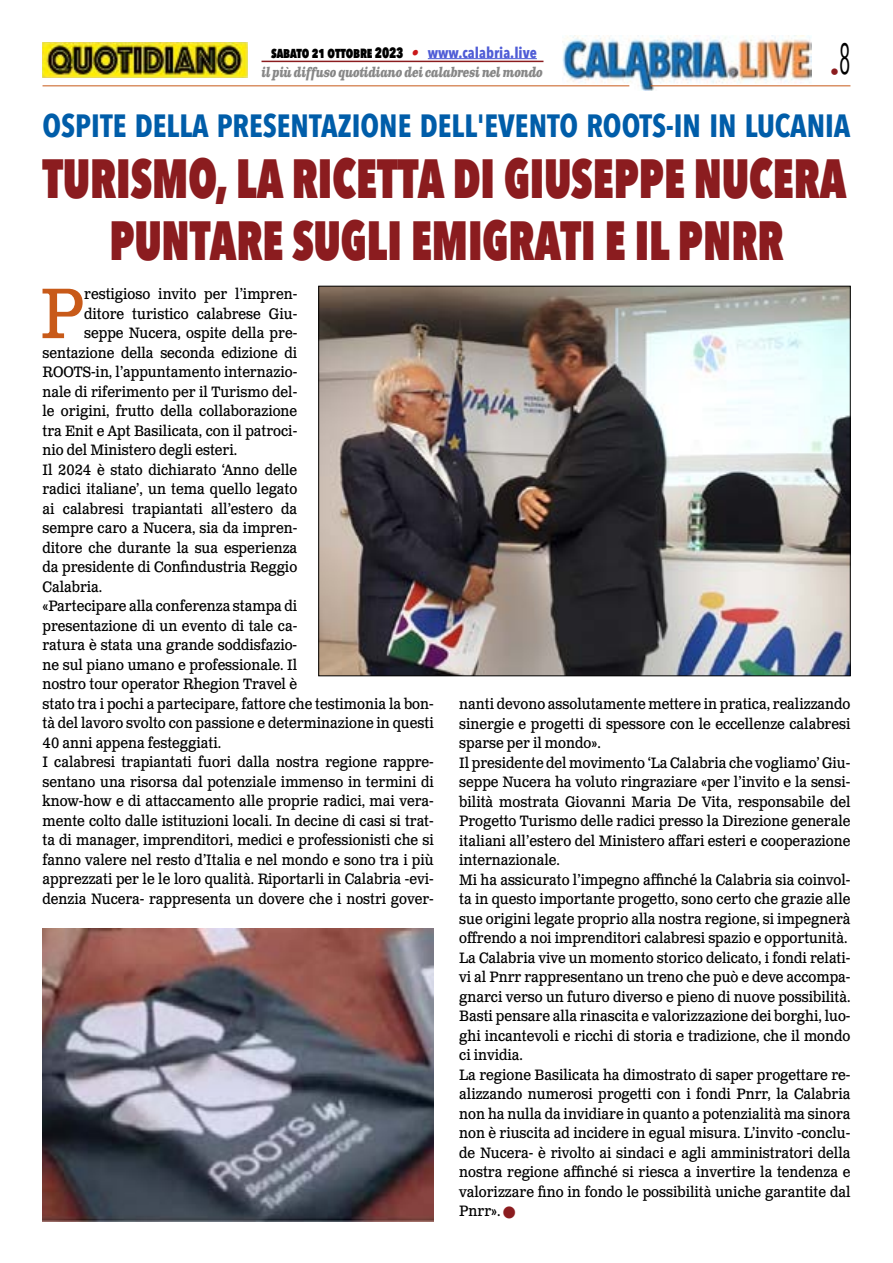
<style>
.page{position:relative;width:893px;height:1263px;background:#fff}
.page>*{position:absolute;margin:0;border:0;box-sizing:border-box;transform-origin:0 0}
.t1{font:71.25px "Clarendon Text Pro";color:#c85a19;scale:.9 1}
.t2{font:800 55.05px/61.5px "Avenir Next Condensed";color:#8b1c1f;text-align:center;scale:.81 1}
.t3{font:700 32.1px "Avenir Next Condensed";color:#005da9;scale:.95 1}
.t4{font:18px "Avenir Next Condensed";color:#8b1c1f}
.t5{font:15px/19.5px "Clarendon Text Pro";color:#000;scale:.9 1}
.t6{font:800 15px "Avenir Next Condensed";letter-spacing:-.01em;color:#000;scale:.86 1}
.t7{font:italic 700 13.5px "Clarendon Text Pro";letter-spacing:-.05em;color:#878787;scale:.79 1}
.s1{font-family:"Clarendon Text Pro";font-weight:700;font-style:italic;color:#ca181a}
.s2{font-weight:700;color:#4f5cd6}
.s3{color:#8b1c1f}
</style>
<div class="page">
<img style="left:563px;top:36px;width:248px;height:54px">
<hr style="left:43px;top:85px;width:586px;height:1px;background:#c85a19">
<hr style="left:651px;top:85px;width:199px;height:1px;background:#c85a19">
<hr style="left:428px;top:58px;width:109px;height:1px;background:#4f5cd6">
<hr style="left:261px;top:61px;width:282px;height:1px;background:#8b1c1f">
<img style="left:43px;top:43px;width:204px;height:34px">
<img style="left:320px;top:288px;width:528px;height:386px">
<img style="left:43px;top:928px;width:391px;height:293px">
<p class="t6" style="left:271px;top:43px;width:311px">sabato 21 ottobre 2023 <span class="s1">•</span> <span class="s2">www.calabria.live</span></p>
<p class="t7" style="left:261px;top:64px;width:358px">il più diffuso quotidiano dei calabresi nel mondo</p>
<p class="t4" style="left:830px;top:57px;width:22px">•<sup>8</sup></p>
<h3 class="t3" style="left:43px;top:106px;width:852px">OSPITE DELLA PRESENTAZIONE DELL'EVENTO ROOTS-IN IN LUCANIA</h3>
<h2 class="t2" style="left:43px;top:147px;width:994px">TURISMO, LA RICETTA DI GIUSEPPE NUCERA<br>PUNTARE SUGLI EMIGRATI E IL PNRR</h2>
<h1 class="t1" style="left:40px;top:270px;width:51px">P</h1>
<p class="t5" style="left:84px;top:285px;width:238px">restigioso invito per l’impren-</p>
<p class="t5" style="left:84px;top:304px;width:238px">ditore turistico calabrese Giu-</p>
<p class="t5" style="left:84px;top:324px;width:238px">seppe Nucera, ospite della pre-</p>
<p class="t5" style="left:43px;top:343px;width:285px">sentazione della seconda edizione di</p>
<p class="t5" style="left:43px;top:363px;width:285px">ROOTS-in, l’appuntamento internazio-</p>
<p class="t5" style="left:43px;top:382px;width:285px">nale di riferimento per il Turismo del-</p>
<p class="t5" style="left:43px;top:402px;width:285px">le origini, frutto della collaborazione</p>
<p class="t5" style="left:43px;top:421px;width:285px">tra Enit e Apt Basilicata, con il patroci-</p>
<p class="t5" style="left:43px;top:441px;width:218px">nio del Ministero degli esteri.</p>
<p class="t5" style="left:43px;top:460px;width:285px">Il 2024 è stato dichiarato ‘Anno delle</p>
<p class="t5" style="left:43px;top:480px;width:285px">radici italiane’, un tema quello legato</p>
<p class="t5" style="left:43px;top:499px;width:284px">ai calabresi trapiantati all’estero da</p>
<p class="t5" style="left:43px;top:519px;width:285px">sempre caro a Nucera, sia da impren-</p>
<p class="t5" style="left:43px;top:538px;width:284px">ditore che durante la sua esperienza</p>
<p class="t5" style="left:43px;top:558px;width:285px">da presidente di Confindustria Reggio</p>
<p class="t5" style="left:43px;top:577px;width:68px">Calabria.</p>
<p class="t5" style="left:43px;top:597px;width:285px">«Partecipare alla conferenza stampa di</p>
<p class="t5" style="left:43px;top:616px;width:285px">presentazione di un evento di tale ca-</p>
<p class="t5" style="left:43px;top:636px;width:284px">ratura è stata una grande soddisfazio-</p>
<p class="t5" style="left:43px;top:655px;width:285px">ne sul piano umano e professionale. Il</p>
<p class="t5" style="left:43px;top:675px;width:285px">nostro tour operator Rhegion Travel è</p>
<p class="t5" style="left:43px;top:694px;width:436px">stato tra i pochi a partecipare, fattore che testimonia la bon-</p>
<p class="t5" style="left:43px;top:714px;width:436px">tà del lavoro svolto con passione e determinazione in questi</p>
<p class="t5" style="left:43px;top:733px;width:200px">40 anni appena festeggiati.</p>
<p class="t5" style="left:43px;top:753px;width:436px">I calabresi trapiantati fuori dalla nostra regione rappre-</p>
<p class="t5" style="left:43px;top:772px;width:436px">sentano una risorsa dal potenziale immenso in termini di</p>
<p class="t5" style="left:43px;top:792px;width:436px">know-how e di attaccamento alle proprie radici, mai vera-</p>
<p class="t5" style="left:43px;top:811px;width:436px">mente colto dalle istituzioni locali. In decine di casi si trat-</p>
<p class="t5" style="left:43px;top:831px;width:436px">ta di manager, imprenditori, medici e professionisti che si</p>
<p class="t5" style="left:43px;top:850px;width:436px">fanno valere nel resto d’Italia e nel mondo e sono tra i più</p>
<p class="t5" style="left:43px;top:870px;width:436px">apprezzati per le le loro qualità. Riportarli in Calabria -evi-</p>
<p class="t5" style="left:43px;top:889px;width:436px">denzia Nucera- rappresenta un dovere che i nostri gover-</p>
<p class="t5" style="left:459px;top:695px;width:436px">nanti devono assolutamente mettere in pratica, realizzando sinergie e progetti di spessore con le eccellenze calabresi sparse per il mondo».<br>Il presidente del movimento ‘La Calabria che vogliamo’ Giu&shy;seppe Nucera ha voluto ringraziare «per l’invito e la sensi&shy;bilità mostrata Giovanni Maria De Vita, responsabile del Progetto Turismo delle radici presso la Direzione generale italiani all’estero del Ministero affari esteri e cooperazione internazionale.<br>Mi ha assicurato l’impegno affinché la Calabria sia coinvol&shy;ta in questo importante progetto, sono certo che grazie alle sue origini legate proprio alla nostra regione, si impegnerà offrendo a noi imprenditori calabresi spazio e opportunità.<br>La Calabria vive un momento storico delicato, i fondi relati&shy;vi al Pnrr rappresentano un treno che può e deve accompa&shy;gnarci verso un futuro diverso e pieno di nuove possibilità.<br>Basti pensare alla rinascita e valorizzazione dei borghi, luo&shy;ghi incantevoli e ricchi di storia e tradizione, che il mondo ci invidia.<br>La regione Basilicata ha dimostrato di saper progettare re&shy;alizzando numerosi progetti con i fondi Pnrr, la Calabria non ha nulla da invidiare in quanto a potenzialità ma sinora non è riuscita ad incidere in egual misura. L’invito -conclu&shy;de Nucera- è rivolto ai sindaci e agli amministratori della nostra regione affinché si riesca a invertire la tendenza e valorizzare fino in fondo le possibilità uniche garantite dal Pnrr». <span class="s3">■</span></p>
</div>
